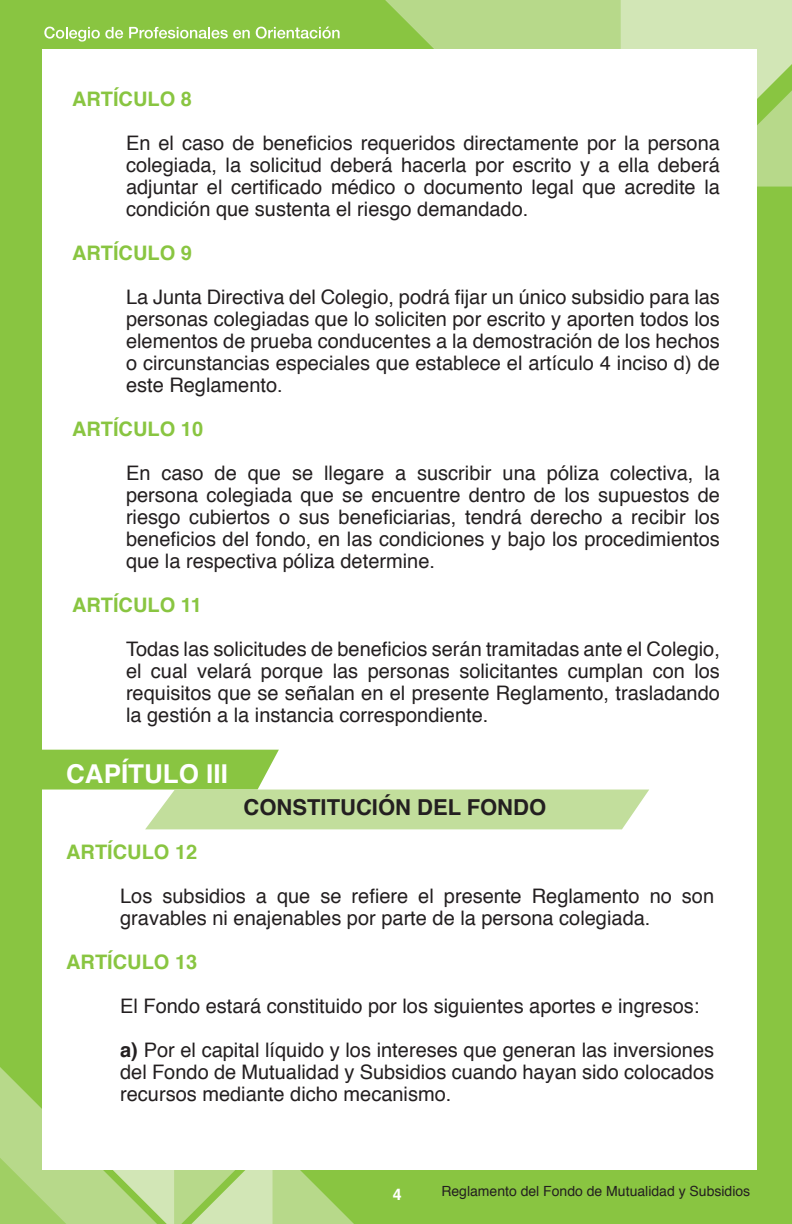
<style>
.page{position:relative;width:792px;height:1224px;background:#89c541}
.page>*{position:absolute;margin:0;border:0;box-sizing:border-box;transform-origin:0 0}
.t1{font:700 26px "Helvetica";color:#fff}
.t2{font:700 22px "Helvetica";color:#231f20}
.t3{font:20px/22px "Helvetica";color:#231f20;text-align:justify}
.t4{font:700 20px "Helvetica";color:#89c541}
.t5{font:700 16px "Helvetica";color:#fff}
.t6{font:14px "Helvetica";color:#231f20}
.s1{font-weight:700}
</style>
<div class="page">
<svg style="left:0;top:1067px;width:354px;height:157px;background:#b3d784"></svg>
<div style="left:621px;top:0;width:171px;height:50px;background:#d2e6b6"></div>
<svg style="left:376px;top:0;width:245px;height:50px;background:#b2d782"></svg>
<svg style="left:696px;top:33px;width:96px;height:154px;background:#bcdb92"></svg>
<div style="left:43px;top:50px;width:714px;height:1120px;background:#fff"></div>
<svg style="left:44px;top:27px;width:79px;height:15px"></svg>
<svg style="left:129px;top:27px;width:121px;height:12px"></svg>
<svg style="left:256px;top:27px;width:84px;height:12px"></svg>
<svg style="left:42px;top:750px;width:607px;height:79px"></svg>
<p class="t4" style="left:72px;top:83px;width:122px">ARTÍCULO 8</p>
<p class="t3" style="left:126px;top:132px;width:595px">En el caso de beneficios requeridos directamente por la persona colegiada, la solicitud deberá hacerla por escrito y a ella deberá adjuntar el certificado médico o documento legal que acredite la condición que sustenta el riesgo demandado.</p>
<p class="t4" style="left:72px;top:237px;width:28px">ARTÍCULO</p>
<p class="t4" style="left:181px;top:237px;width:13px">9</p>
<p class="t3" style="left:126px;top:286px;width:595px">La Junta Directiva del Colegio, podrá fijar un único subsidio para las personas colegiadas que lo soliciten por escrito y aporten todos los elementos de prueba conducentes a la demostración de los hechos o circunstancias especiales que establece el artículo 4 inciso d) de este Reglamento.</p>
<p class="t4" style="left:72px;top:413px;width:28px">ARTÍCULO</p>
<p class="t4" style="left:181px;top:413px;width:24px">10</p>
<p class="t3" style="left:126px;top:462px;width:595px">En caso de que se llegare a suscribir una póliza colectiva, la persona colegiada que se encuentre dentro de los supuestos de riesgo cubiertos o sus beneficiarias, tendrá derecho a recibir los beneficios del fondo, en las condiciones y bajo los procedimientos que la respectiva póliza determine.</p>
<p class="t4" style="left:72px;top:589px;width:28px">ARTÍCULO</p>
<p class="t4" style="left:181px;top:589px;width:23px">11</p>
<p class="t3" style="left:126px;top:638px;width:595px">Todas las solicitudes de beneficios serán tramitadas ante el Colegio, el cual velará porque las personas solicitantes cumplan con los requisitos que se señalan en el presente Reglamento, trasladando la gestión a la instancia correspondiente.</p>
<h1 class="t1" style="left:66px;top:753px;width:163px">CAPÍTULO III</h1>
<p class="t2" style="left:244px;top:790px;width:304px">CONSTITUCIÓN DEL FONDO</p>
<p class="t4" style="left:66px;top:836px;width:133px">ARTÍCULO 12</p>
<p class="t3" style="left:120px;top:886px;width:595px">Los subsidios a que se refiere el presente Reglamento no son gravables ni enajenables por parte de la persona colegiada.</p>
<p class="t4" style="left:66px;top:946px;width:28px">ARTÍCULO</p>
<p class="t4" style="left:175px;top:946px;width:24px">13</p>
<p class="t3" style="left:120px;top:996px;width:581px">El Fondo estará constituido por los siguientes aportes e ingresos:</p>
<p class="t3" style="left:120px;top:1040px;width:595px"><span class="s1">A)</span> Por el capital líquido y los intereses que generan las inversiones del Fondo de Mutualidad y Subsidios cuando hayan sido colocados recursos mediante dicho mecanismo.</p>
<p class="t5" style="left:393px;top:1181px;width:10px">4</p>
<p class="t6" style="left:441px;top:1180px;width:310px">Reglamento del Fondo de Mutualidad y Subsidios</p>
</div>
